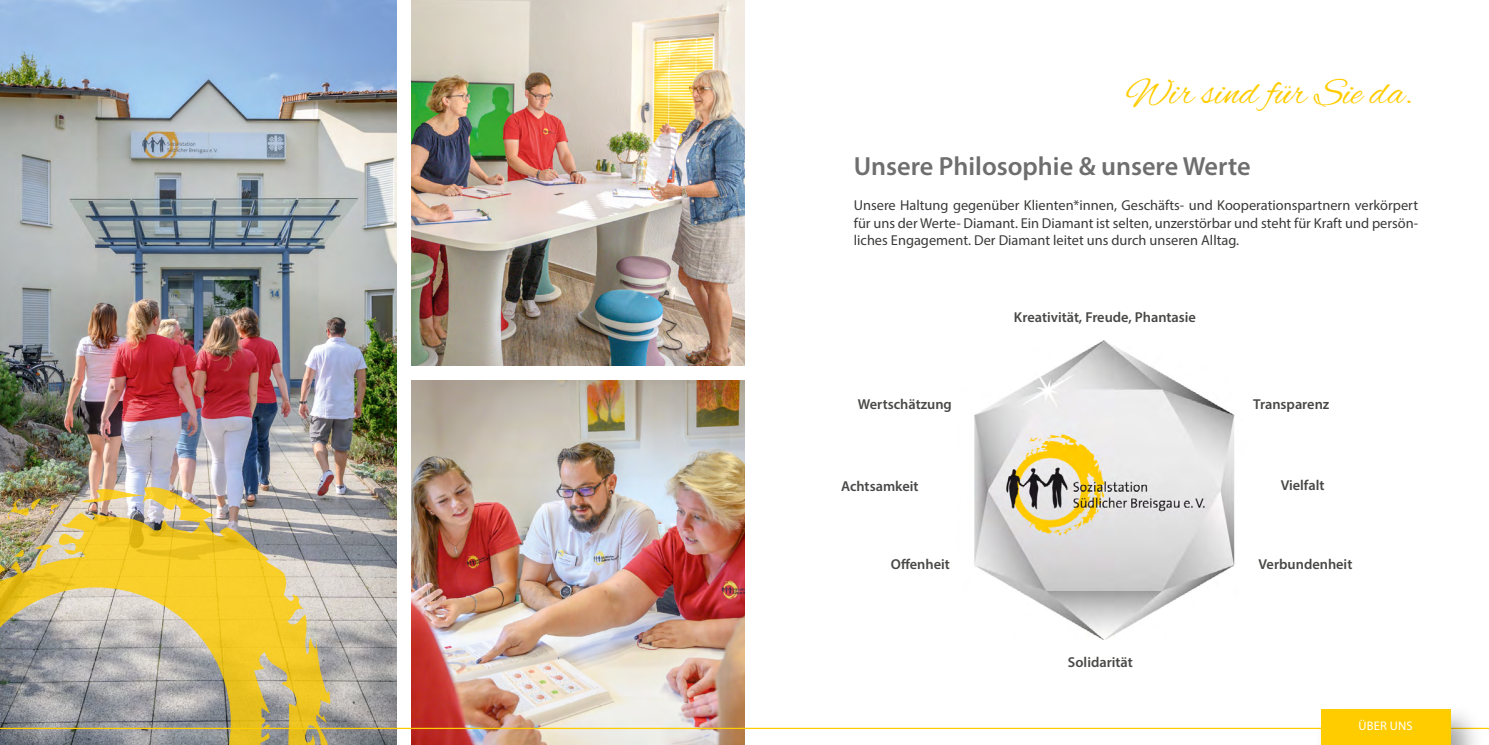
<style>
.page{position:relative;width:1489px;height:745px;background:#fff}
.page>*{position:absolute;margin:0;border:0;box-sizing:border-box;transform-origin:0 0}
.t1{font:38.75px "Alex Brush";color:#fc0}
.t2{font:600 26.25px "Myriad Pro";color:#6e6e6e}
.t3{font:14.38px/17.5px "Myriad Pro";color:#3a3a39;text-align:justify}
.t4{font:600 14.38px "Myriad Pro";color:#484847}
.t5{font:12.5px "Myriad Pro";letter-spacing:.02em;color:#fff}
</style>
<div class="page">
<img style="left:974px;top:340px;width:261px;height:298px">
<img style="left:411px;top:0;width:333px;height:365px">
<img style="left:0;top:0;width:396px;height:744px">
<img style="left:411px;top:380px;width:333px;height:364px">
<img style="left:0;top:482px;width:333px;height:262px">
<hr style="left:0;top:727px;width:1488px;height:1px;background:#fc0">
<div style="left:1313px;top:701px;width:171px;height:43px;background:#000;opacity:.36"></div>
<div style="left:1320px;top:709px;width:130px;height:35px;background:#fc0"></div>
<h1 class="t1" style="left:1125px;top:71px;width:288px">Wir sind für Sie da.</h1>
<h2 class="t2" style="left:853px;top:149px;width:398px">Unsere Philosophie &amp; unsere Werte</h2>
<p class="t3" style="left:853px;top:196px;width:565px">Unsere Haltung gegenüber Klienten*innen, Geschäfts- und Kooperationspartnern verkörpert für uns der Werte- Diamant. Ein Diamant ist selten, unzerstörbar und steht für Kraft und persön&shy;liches Engagement. Der Diamant leitet uns durch unseren Alltag.</p>
<p class="t4" style="left:1013px;top:308px;width:183px">Kreativität, Freude, Phantasie</p>
<p class="t4" style="left:857px;top:395px;width:95px">Wertschätzung</p>
<p class="t4" style="left:1253px;top:395px;width:78px">Transparenz</p>
<p class="t4" style="left:841px;top:476px;width:79px">Achtsamkeit</p>
<p class="t4" style="left:1280px;top:475px;width:45px">Vielfalt</p>
<p class="t4" style="left:890px;top:554px;width:61px">Offenheit</p>
<p class="t4" style="left:1258px;top:554px;width:95px">Verbundenheit</p>
<p class="t4" style="left:1067px;top:652px;width:66px">Solidarität</p>
<p class="t5" style="left:1358px;top:718px;width:56px">ÜBER UNS</p>
</div>
